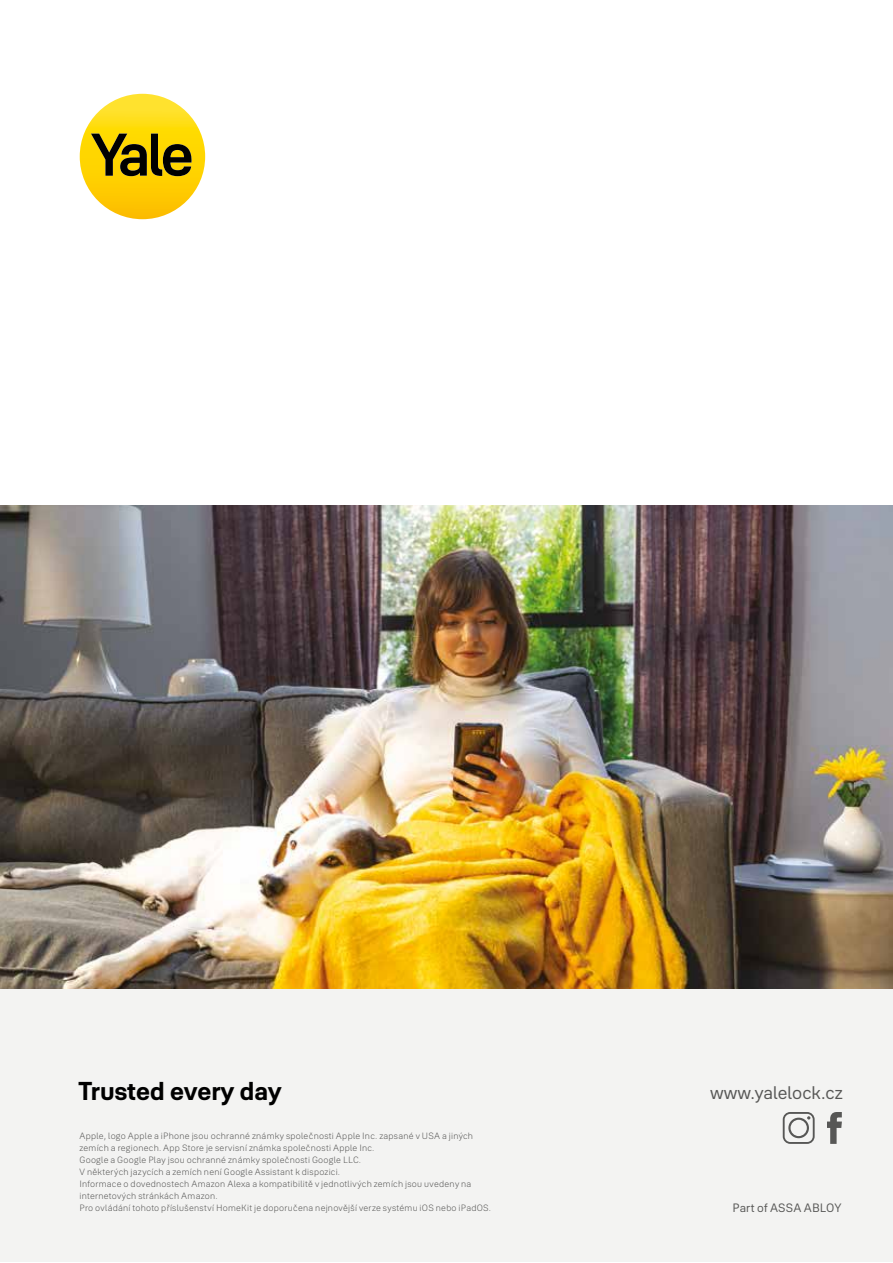
<style>
.page{position:relative;width:893px;height:1263px;background:#fff}
.page>*{position:absolute;margin:0;border:0;box-sizing:border-box;transform-origin:0 0}
.t1{font:700 25.5px "Yale Solis";color:#000}
.t2{font:18px "Yale Solis";color:#575756}
.t3{font:12px "Yale Solis";letter-spacing:.01em;color:#575756}
.t4{font:300 9px/12px "Yale Solis";letter-spacing:.025em;color:#575756}
</style>
<div class="page">
<img style="left:0;top:505px;width:893px;height:484px">
<div style="left:0;top:989px;width:893px;height:273px;background:#f3f3f2"></div>
<svg style="left:783px;top:1112px;width:32px;height:32px"></svg>
<svg style="left:827px;top:1112px;width:15px;height:32px"></svg>
<svg style="left:80px;top:94px;width:125px;height:125px"></svg>
<h1 class="t1" style="left:78px;top:1076px;width:205px">Trusted every day</h1>
<p class="t4" style="left:79px;top:1129px;width:413px">Apple, logo Apple a iPhone jsou ochranné známky společnosti Apple Inc. zapsané v USA a jiných zemích a regionech. App Store je servisní známka společnosti Apple Inc.<br>Google a Google Play jsou ochranné známky společnosti Google LLC.<br>V některých jazycích a zemích není Google Assistant k dispozici.<br>Informace o dovednostech Amazon Alexa a kompatibilitě v jednotlivých zemích jsou uvedeny na internetových stránkách Amazon.<br>Pro ovládání tohoto příslušenství HomeKit je doporučena nejnovější verze systému iOS nebo iPadOS.</p>
<h2 class="t2" style="left:710px;top:1082px;width:134px">www.yalelock.cz</h2>
<h3 class="t3" style="left:732px;top:1200px;width:111px">Part of ASSA ABLOY</h3>
</div>
